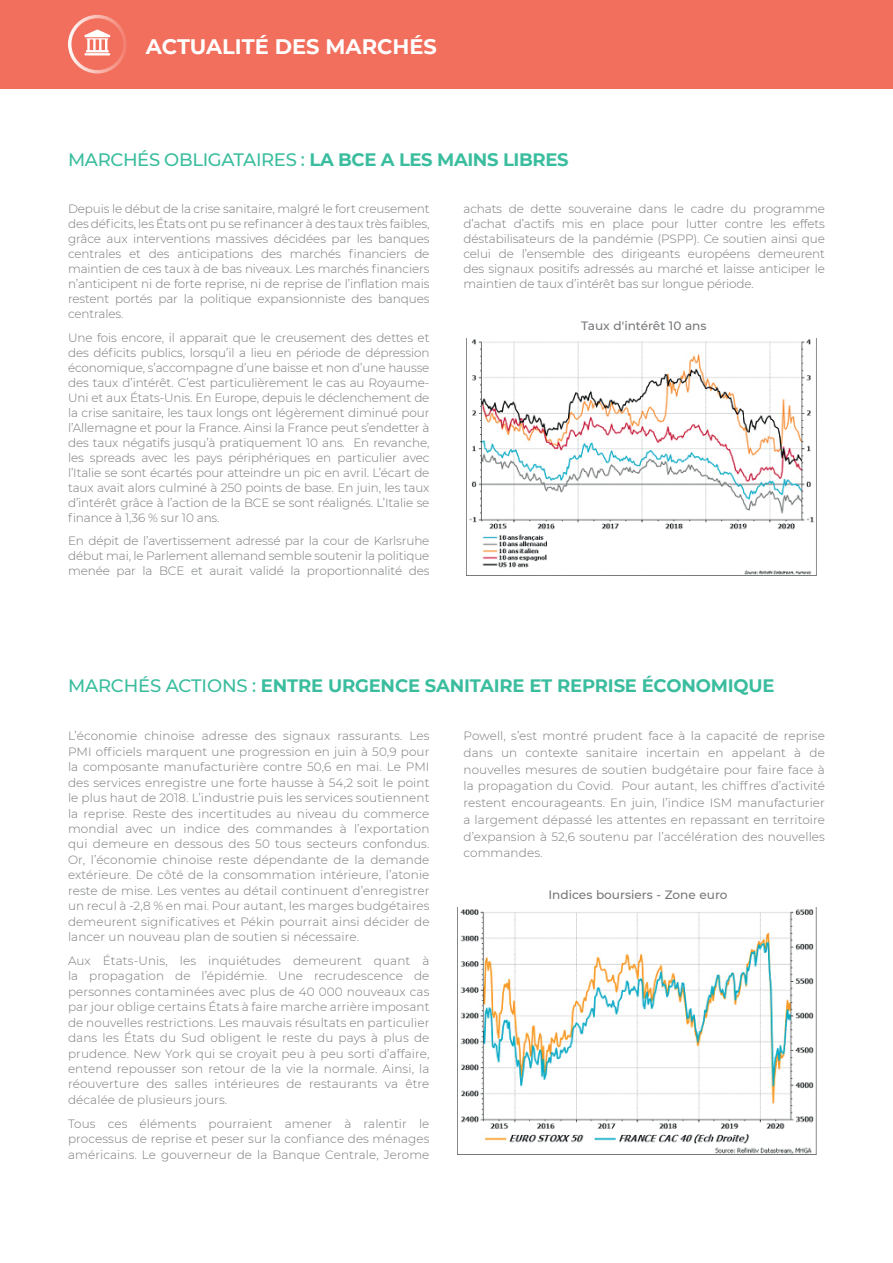
<style>
.page{position:relative;width:893px;height:1263px;background:#fff}
.page>*{position:absolute;margin:0;border:0;box-sizing:border-box;transform-origin:0 0}
.t1{font:700 21px "Montserrat";color:#fff}
.t2{font:700 18px "Montserrat";letter-spacing:-.01em;color:#3abd9e}
.t3{font:500 18px "Montserrat";letter-spacing:-.02em;color:#3abd9e}
.t4{font:500 12.15px "Montserrat";color:#76787b}
.t5{font:300 12px/15px "Montserrat";letter-spacing:-.005em;color:#76787b;text-align:justify}
.s1{font-weight:700}
.s2{font-weight:500}
</style>
<div class="page">
<img style="left:460px;top:908px;width:357px;height:246px">
<div style="left:0;top:0;width:893px;height:89px;background:#f26f5d"></div>
<svg style="left:68px;top:15px;width:58px;height:59px"></svg>
<img style="left:469px;top:338px;width:348px;height:237px">
<h1 class="t1" style="left:146px;top:32px;width:292px">ACTUALITÉ DES MARCHÉS</h1>
<h2 class="t3" style="left:68px;top:147px;width:502px">MARCHÉS OBLIGATAIRES : <span class="s1">LA BCE A LES MAINS LIBRES</span></h2>
<p class="t5" style="left:68px;top:201px;width:363px">Depuis le début de la crise sanitaire, malgré le fort creusement des déficits, les États ont pu se refinancer à des taux très faibles, grâce aux interventions massives décidées par les banques centrales et des anticipations des marchés financiers de maintien de ces taux à de bas niveaux. Les marchés financiers n’anticipent ni de forte reprise, ni de reprise de l’inflation mais restent portés par la politique expansionniste des banques centrales.</p>
<p class="t5" style="left:68px;top:330px;width:363px">Une fois encore, il apparait que le creusement des dettes et des déficits publics, lorsqu’il a lieu en période de dépression économique, s’accompagne d’une baisse et non d’une hausse des taux d’intérêt. C’est particulièrement le cas au Royaume-Uni et aux États-Unis. En Europe, depuis le déclenchement de la crise sanitaire, les taux longs ont légèrement diminué pour l’Allemagne et pour la France. Ainsi la France peut s’endetter à des taux négatifs jusqu’à pratiquement 10 ans. En revanche, les spreads avec les pays périphériques en particulier avec l’Italie se sont écartés pour atteindre un pic en avril. L’écart de taux avait alors culminé à 250 points de base. En juin, les taux d’intérêt grâce à l’action de la BCE se sont réalignés. L’Italie se finance à 1,36 % sur 10 ans.</p>
<p class="t5" style="left:68px;top:533px;width:363px">En dépit de l’avertissement adressé par la cour de Karlsruhe début mai, le Parlement allemand semble soutenir la politique menée par la BCE et aurait validé la proportionnalité des</p>
<p class="t5" style="left:463px;top:201px;width:363px">achats de dette souveraine dans le cadre du programme d’achat d’actifs mis en place pour lutter contre les effets déstabilisateurs de la pandémie (PSPP). Ce soutien ainsi que celui de l’ensemble des dirigeants européens demeurent des signaux positifs adressés au marché et laisse anticiper le maintien de taux d’intérêt bas sur longue période.</p>
<p class="t4" style="left:581px;top:317px;width:127px">Taux d'intérêt 10 ans</p>
<h2 class="t2" style="left:68px;top:672px;width:708px"><span class="s2">MARCHÉS ACTIONS :</span> ENTRE URGENCE SANITAIRE ET REPRISE ÉCONOMIQUE</h2>
<p class="t5" style="left:68px;top:728px;width:363px;line-height:15.5px">L’économie chinoise adresse des signaux rassurants. Les PMI officiels marquent une progression en juin à 50,9 pour la composante manufacturière contre 50,6 en mai. Le PMI des services enregistre une forte hausse à 54,2 soit le point le plus haut de 2018. L’industrie puis les services soutiennent la reprise. Reste des incertitudes au niveau du commerce mondial avec un indice des commandes à l’exportation qui demeure en dessous des 50 tous secteurs confondus.<br>Or, l’économie chinoise reste dépendante de la demande extérieure. De côté de la consommation intérieure, l’atonie reste de mise. Les ventes au détail continuent d’enregistrer un recul à -2,8 % en mai. Pour autant, les marges budgétaires demeurent significatives et Pékin pourrait ainsi décider de lancer un nouveau plan de soutien si nécessaire.</p>
<p class="t5" style="left:68px;top:953px;width:363px;line-height:15.5px">Aux États-Unis, les inquiétudes demeurent quant à la propagation de l’épidémie. Une recrudescence de personnes contaminées avec plus de 40 000 nouveaux cas par jour oblige certains États à faire marche arrière imposant de nouvelles restrictions. Les mauvais résultats en particulier dans les États du Sud obligent le reste du pays à plus de prudence. New York qui se croyait peu à peu sorti d’affaire, entend repousser son retour de la vie la normale. Ainsi, la réouverture des salles intérieures de restaurants va être décalée de plusieurs jours.</p>
<p class="t5" style="left:68px;top:1115px;width:363px;line-height:15.5px">Tous ces éléments pourraient amener à ralentir le processus de reprise et peser sur la confiance des ménages américains. Le gouverneur de la Banque Centrale, Jerome</p>
<p class="t5" style="left:463px;top:727px;width:363px;line-height:16.6px">Powell, s’est montré prudent face à la capacité de reprise dans un contexte sanitaire incertain en appelant à de nouvelles mesures de soutien budgétaire pour faire face à la propagation du Covid. Pour autant, les chiffres d’activité restent encourageants. En juin, l’indice ISM manufacturier a largement dépassé les attentes en repassant en territoire d’expansion à 52,6 soutenu par l’accélération des nouvelles commandes.</p>
<p class="t4" style="left:548px;top:887px;width:181px">Indices boursiers - Zone euro</p>
</div>
